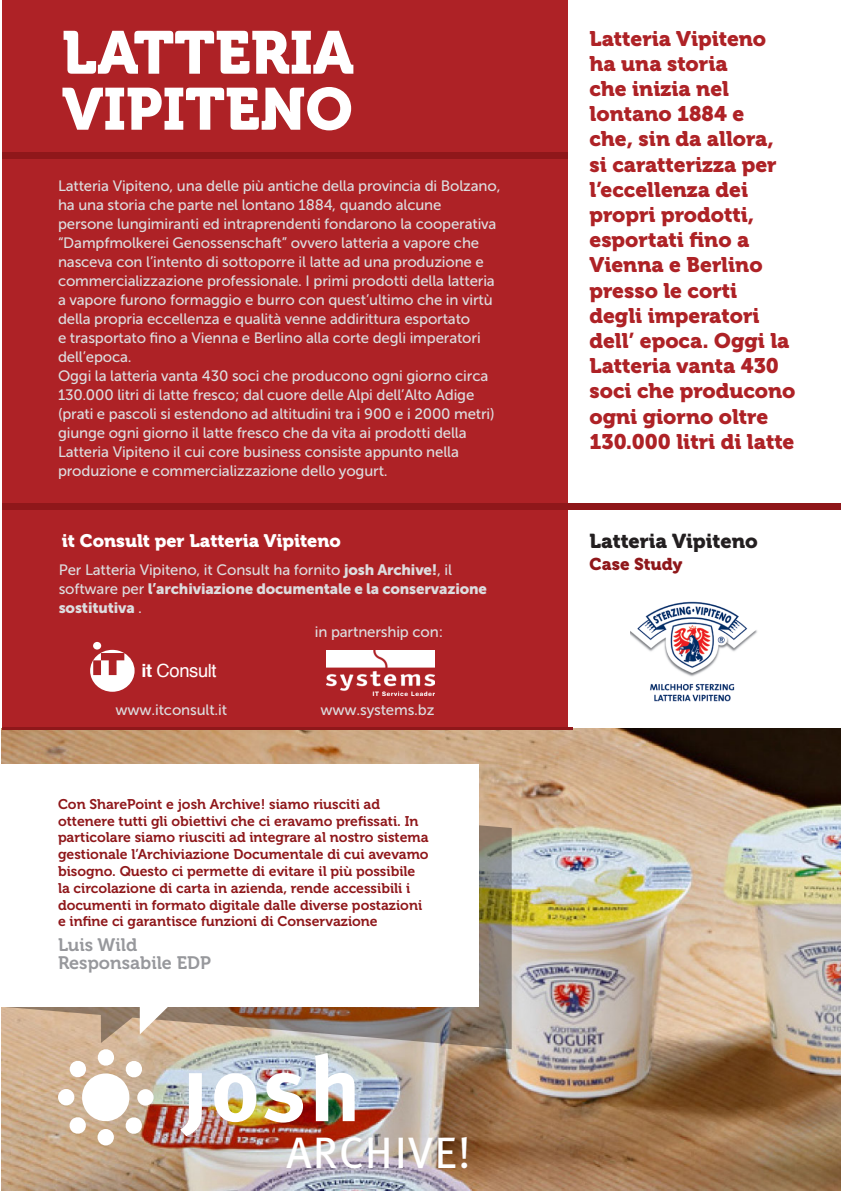
<style>
.page{position:relative;width:842px;height:1191px;background:#fff}
.page>*{position:absolute;margin:0;border:0;box-sizing:border-box;transform-origin:0 0}
.t1{font:60px "Museo 900";color:#fff}
.t2{font:58.8px "Museo 900";color:#fff}
.t3{font:44px "Meta Plus";letter-spacing:.025em;color:#fff}
.t4{font:21px/25.2px "Museo 900";color:#ae2226}
.t5{font:20px "Museo 900";color:#231f20}
.t6{font:18.2px "Helvetica";letter-spacing:-.02em;color:#fff}
.t7{font:18px "Museo 900";color:#fff}
.t8{font:18px/18px "Museo 700";color:#97989c}
.t9{font:17px "Museo 900";color:#8f171a}
.t10{font:15px/19px "Museo Sans 500";letter-spacing:-.01em;color:#dcdddf}
.t11{font:15px/19px "Museo Sans 900";letter-spacing:-.01em;color:#dcdddf}
.t12{font:14px/16.8px "Museo 700";color:#8f171a}
.s1{font-family:"Museo Sans 500"}
.s2{font-weight:700}
</style>
<div class="page">
<img style="left:1px;top:729px;width:840px;height:462px">
<img style="left:1px;top:785px;width:511px;height:264px">
<div style="left:2px;top:0;width:565px;height:729px;background:#ae2226"></div>
<div style="left:2px;top:152px;width:565px;height:6px;background:#8f171a"></div>
<hr style="left:2px;top:727px;width:571px;height:3px;background:#8f171a">
<div style="left:1px;top:764px;width:477px;height:243px;background:#fff"></div>
<svg style="left:140px;top:1007px;width:28px;height:27px"></svg>
<svg style="left:90px;top:650px;width:45px;height:42px"></svg>
<div style="left:93px;top:642px;width:8px;height:8px;background:#fff;border-radius:50%"></div>
<svg style="left:180px;top:1073px;width:22px;height:63px"></svg>
<svg style="left:214px;top:1073px;width:42px;height:49px"></svg>
<img style="left:264px;top:1073px;width:39px;height:50px">
<svg style="left:315px;top:1053px;width:40px;height:68px"></svg>
<div style="left:58px;top:1089px;width:16px;height:16px;background:#fff;border-radius:50%"></div>
<div style="left:98px;top:1129px;width:16px;height:16px;background:#fff;border-radius:50%"></div>
<div style="left:137px;top:1089px;width:17px;height:17px;background:#fff;border-radius:50%"></div>
<svg style="left:69px;top:1048px;width:74px;height:87px"></svg>
<img style="left:630px;top:601px;width:127px;height:101px">
<img style="left:327px;top:651px;width:107px;height:44px">
<div style="left:2px;top:503px;width:839px;height:6px;background:#8f171a"></div>
<p class="t1" style="left:62px;top:19px;width:294px">LATTERIA</p>
<p class="t2" style="left:62px;top:76px;width:292px">VIPITENO</p>
<p class="t10" style="left:58px;top:176px;width:444px">Latteria Vipiteno, una delle più antiche della provincia di Bolzano, ha una storia che parte nel lontano 1884, quando alcune persone lungimiranti ed intraprendenti fondarono la cooperativa “Dampfmolkerei Genossenschaft” ovvero latteria a vapore che nasceva con l’intento di sottoporre il latte ad una produzione e commercializzazione professionale. I primi prodotti della latteria a vapore furono formaggio e burro con quest’ultimo che in virtù della propria eccellenza e qualità venne addirittura esportato<br>e trasportato fino a Vienna e Berlino alla corte degli imperatori dell’epoca.</p>
<p class="t10" style="left:58px;top:366px;width:438px">Oggi la latteria vanta 430 soci che producono ogni giorno circa 130.000 litri di latte fresco; dal cuore delle Alpi dell’Alto Adige (prati e pascoli si estendono ad altitudini tra i 900 e i 2000 metri) giunge ogni giorno il latte fresco che da vita ai prodotti della Latteria Vipiteno il cui core business consiste appunto nella produzione e commercializzazione dello yogurt.</p>
<p class="t7" style="left:62px;top:530px;width:281px">it Consult per Latteria Vipiteno</p>
<p class="t11" style="left:59px;top:560px;width:430px"><span class="s1">Per Latteria Vipiteno, it Consult ha fornito</span> josh Archive!<span class="s1">, il software per</span> l’archiviazione documentale e la conservazione sostitutiva <span class="s1">.</span></p>
<p class="t6" style="left:141px;top:657px;width:77px"><span class="s2">it</span> Consult</p>
<p class="t10" style="left:115px;top:700px;width:113px">www.itconsult.it</p>
<p class="t10" style="left:315px;top:623px;width:130px">in partnership con:</p>
<p class="t10" style="left:320px;top:700px;width:116px">www.systems.bz</p>
<p class="t12" style="left:58px;top:796px;width:372px">Con SharePoint e josh Archive! siamo riusciti ad ottenere tutti gli obiettivi che ci eravamo prefissati. In particolare siamo riusciti ad integrare al nostro sistema gestionale l’Archiviazione Documentale di cui avevamo bisogno. Questo ci permette di evitare il più possibile la circolazione di carta in azienda, rende accessibili i documenti in formato digitale dalle diverse postazioni e infine ci garantisce funzioni di Conservazione</p>
<p class="t8" style="left:58px;top:936px;width:154px">Luis Wild<br>Responsabile EDP</p>
<p class="t3" style="left:286px;top:1128px;width:185px">ARCHIVE!</p>
<p class="t4" style="left:590px;top:26px;width:208px">Latteria Vipiteno ha una storia<br>che inizia nel lontano 1884 e<br>che, sin da allora, si caratterizza per l’eccellenza dei propri prodotti, esportati fino a<br>Vienna e Berlino presso le corti<br>degli imperatori dell’ epoca. Oggi la<br>Latteria vanta 430 soci che producono ogni giorno oltre<br>130.000 litri di latte</p>
<p class="t5" style="left:590px;top:530px;width:170px">Latteria Vipiteno</p>
<p class="t9" style="left:590px;top:554px;width:95px">Case Study</p>
</div>
